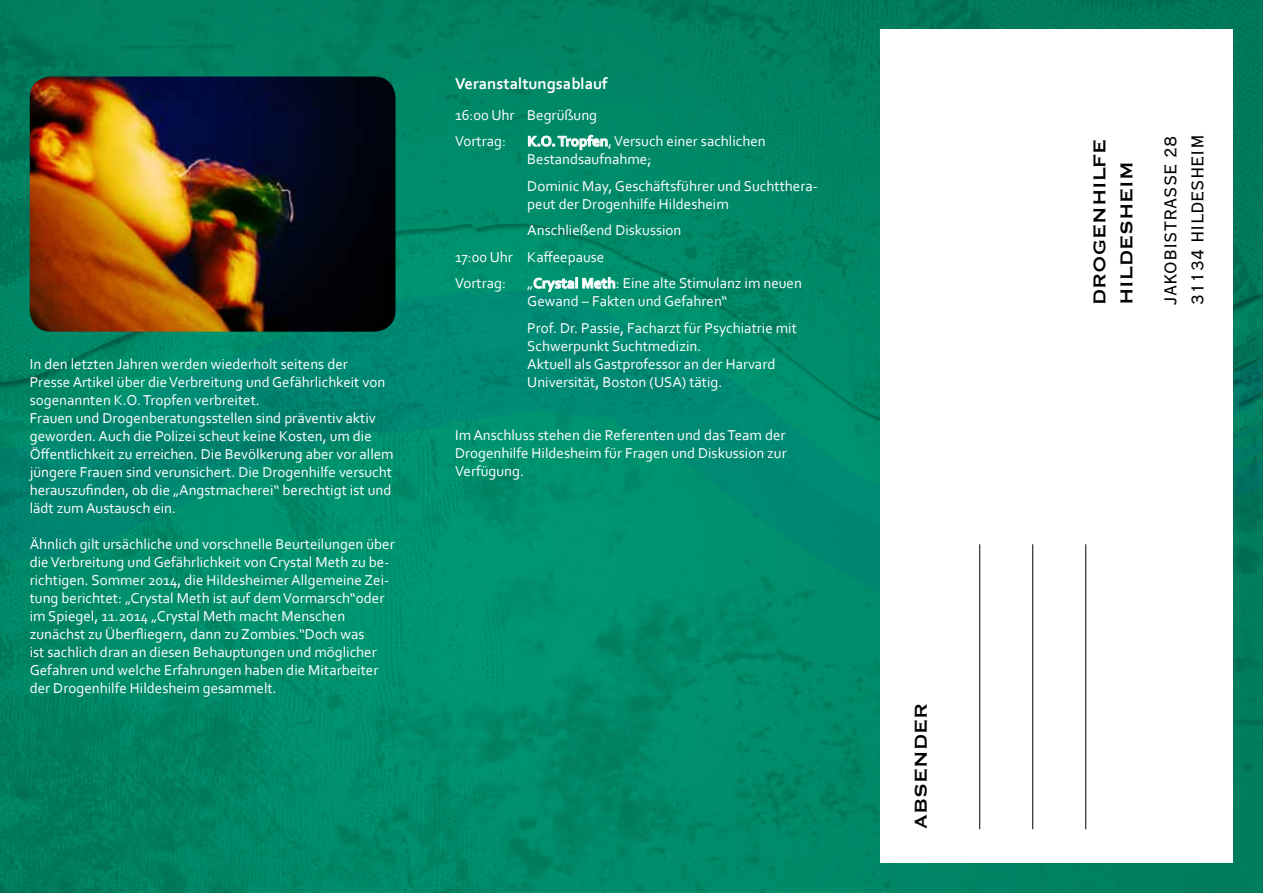
<style>
.page{position:relative;width:1263px;height:893px;background:#fff}
.page>*{position:absolute;margin:0;border:0;box-sizing:border-box;transform-origin:0 0}
.t1{font:22.5px/27px "Copperplate Twenty Nine BC";color:#000}
.t2{font:22.5px/27px "Copperplate Thirty One BC";color:#000}
.t3{font:700 16.5px "Corbel";color:#fff}
.t4{font:15px/18px "Corbel";color:#fff}
.s1{font-weight:700}
</style>
<div class="page">
<img style="left:0;top:0;width:1263px;height:893px">
<svg style="left:0;top:223px;width:1263px;height:68px;background:#008767"></svg>
<svg style="left:428px;top:290px;width:835px;height:320px;background:#008c6e"></svg>
<svg style="left:0;top:291px;width:484px;height:269px;background:#00896d"></svg>
<div style="left:880px;top:30px;width:353px;height:833px;background:#fff"></div>
<svg style="left:528px;top:135px;width:80px;height:15px"></svg>
<svg style="left:533px;top:277px;width:82px;height:15px"></svg>
<hr style="left:979px;top:544px;width:1px;height:285px;background:#000">
<hr style="left:1032px;top:544px;width:1px;height:285px;background:#000">
<hr style="left:1085px;top:544px;width:1px;height:285px;background:#000">
<img style="left:30px;top:77px;width:365px;height:255px">
<p class="t4" style="left:30px;top:355px;width:365px">In den letzten Jahren werden wiederholt seitens der<br>Presse Artikel über die Verbreitung und Gefährlichkeit von sogenannten K.O. Tropfen verbreitet.<br>Frauen und Drogenberatungsstellen sind präventiv aktiv geworden. Auch die Polizei scheut keine Kosten, um die Öffentlichkeit zu erreichen. Die Bevölkerung aber vor allem jüngere Frauen sind verunsichert. Die Drogenhilfe versucht herauszufinden, ob die „Angstmacherei“ berechtigt ist und lädt zum Austausch ein.</p>
<p class="t4" style="left:30px;top:535px;width:366px">Ähnlich gilt ursächliche und vorschnelle Beurteilungen über die Verbreitung und Gefährlichkeit von Crystal Meth zu be&shy;richtigen. Sommer 2014, die Hildesheimer Allgemeine Zei&shy;tung berichtet: „Crystal Meth ist auf dem Vormarsch“oder im Spiegel, 11.2014 „Crystal Meth macht Menschen zunächst zu Überfliegern, dann zu Zombies.“Doch was<br>ist sachlich dran an diesen Behauptungen und möglicher Gefahren und welche Erfahrungen haben die Mitarbeiter der Drogenhilfe Hildesheim gesammelt.</p>
<p class="t3" style="left:455px;top:73px;width:154px">Veranstaltungsablauf</p>
<p class="t4" style="left:455px;top:101px;width:144px;line-height:26.5px">16:00 Uhr Begrüßung<br>Vortrag:</p>
<p class="t4" style="left:527px;top:132px;width:240px"><span class="s1">K.O. Tropfen</span>, Versuch einer sachlichen<br>Bestandsaufnahme;</p>
<p class="t4" style="left:527px;top:176px;width:292px">Dominic May, Geschäftsführer und Suchtthera&shy;peut der Drogenhilfe Hildesheim</p>
<p class="t4" style="left:455px;top:216px;width:228px;line-height:26.5px;text-indent:72px">Anschließend Diskussion<br>17:00 Uhr Kaffeepause<br>Vortrag:</p>
<p class="t4" style="left:527px;top:274px;width:276px">„<span class="s1">Crystal Meth</span>: Eine alte Stimulanz im neuen<br>Gewand – Fakten und Gefahren“</p>
<p class="t4" style="left:527px;top:318px;width:271px">Prof. Dr. Passie, Facharzt für Psychiatrie mit Schwerpunkt Suchtmedizin.<br>Aktuell als Gastprofessor an der Harvard Universität, Boston (USA) tätig.</p>
<p class="t4" style="left:455px;top:425px;width:333px;text-align:justify">Im Anschluss stehen die Referenten und das Team der Drogenhilfe Hildesheim für Fragen und Diskussion zur Verfügung.</p>
<h1 class="t2" style="left:908px;top:829px;width:125px;rotate:-90deg">Absender</h1>
<h1 class="t2" style="left:1086px;top:305px;width:168px;rotate:-90deg">DROGENHILFE<br>HILDESHEIM</h1>
<h1 class="t1" style="left:1157px;top:305px;width:172px;rotate:-90deg">JAKOBISTRaSSe 28<br>31134 HILDESHEIM</h1>
</div>
